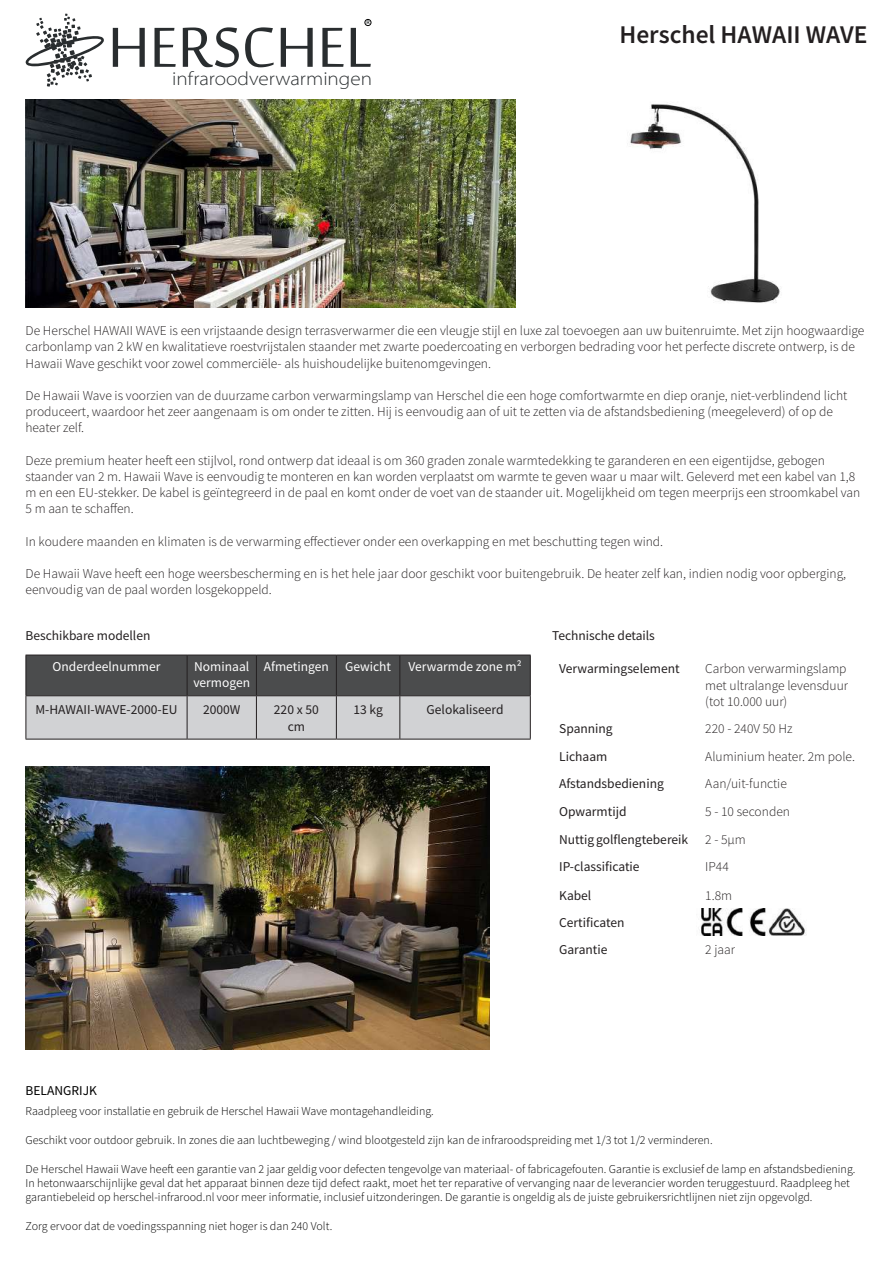
<style>
.page{position:relative;width:893px;height:1263px;background:#fff}
.page>*{position:absolute;margin:0;border:0;box-sizing:border-box;transform-origin:0 0}
.t1{font:600 25.5px "Source Sans Pro";color:#231f20}
.t2{font:300 semi-expanded 19.05px "Myriad Pro";color:#292d2f}
.t3{font:300 13.5px/16.2px "Source Sans Pro";color:#231f20}
.t4{font:13.5px/16.2px "Source Sans Pro";color:#231f20;text-align:center}
.t5{font:13.5px/16.2px "Source Sans Pro";color:#fff}
.t6{font:13.5px "Source Sans Variable";color:#231f20}
.t7{font:13.5px "Source Sans Variable";color:#000001}
.t8{font:300 12px/14.4px "Source Sans Pro";color:#000001}
</style>
<div class="page">
<svg style="left:113px;top:28px;width:32px;height:39px"></svg>
<svg style="left:155px;top:28px;width:21px;height:39px"></svg>
<svg style="left:183px;top:27px;width:56px;height:40px"></svg>
<svg style="left:245px;top:27px;width:29px;height:40px"></svg>
<svg style="left:281px;top:28px;width:32px;height:39px"></svg>
<svg style="left:322px;top:28px;width:22px;height:39px"></svg>
<div style="left:365px;top:19px;width:6px;height:7px;border:1px solid #000001;border-radius:50%"></div>
<svg style="left:351px;top:21px;width:20px;height:46px"></svg>
<svg style="left:26px;top:14px;width:78px;height:73px"></svg>
<img style="left:26px;top:99px;width:489px;height:208px">
<img style="left:630px;top:104px;width:150px;height:199px">
<svg style="left:27px;top:656px;width:503px;height:83px;background:#8f9092"></svg>
<hr style="left:26px;top:696px;width:1px;height:43px;background:#231f20">
<hr style="left:187px;top:696px;width:1px;height:43px;background:#231f20">
<hr style="left:256px;top:696px;width:1px;height:43px;background:#231f20">
<hr style="left:336px;top:696px;width:1px;height:43px;background:#231f20">
<hr style="left:399px;top:696px;width:1px;height:43px;background:#231f20">
<hr style="left:530px;top:696px;width:1px;height:43px;background:#231f20">
<hr style="left:26px;top:739px;width:161px;height:1px;background:#231f20">
<hr style="left:187px;top:739px;width:69px;height:1px;background:#231f20">
<hr style="left:256px;top:739px;width:80px;height:1px;background:#231f20">
<hr style="left:336px;top:739px;width:64px;height:1px;background:#231f20">
<hr style="left:400px;top:739px;width:131px;height:1px;background:#231f20">
<hr style="left:26px;top:655px;width:161px;height:1px;background:#231f20">
<hr style="left:26px;top:655px;width:1px;height:40px;background:#231f20">
<hr style="left:187px;top:655px;width:69px;height:1px;background:#231f20">
<hr style="left:187px;top:655px;width:1px;height:40px;background:#231f20">
<hr style="left:256px;top:655px;width:80px;height:1px;background:#231f20">
<hr style="left:256px;top:655px;width:1px;height:40px;background:#231f20">
<hr style="left:336px;top:655px;width:64px;height:1px;background:#231f20">
<hr style="left:336px;top:655px;width:1px;height:40px;background:#231f20">
<hr style="left:400px;top:655px;width:131px;height:1px;background:#231f20">
<hr style="left:399px;top:655px;width:1px;height:40px;background:#231f20">
<hr style="left:530px;top:655px;width:1px;height:40px;background:#231f20">
<hr style="left:26px;top:695px;width:161px;height:1px;background:#231f20">
<hr style="left:187px;top:695px;width:69px;height:1px;background:#231f20">
<hr style="left:256px;top:695px;width:80px;height:1px;background:#231f20">
<hr style="left:336px;top:695px;width:64px;height:1px;background:#231f20">
<hr style="left:400px;top:695px;width:131px;height:1px;background:#231f20">
<img style="left:701px;top:908px;width:106px;height:27px">
<img style="left:26px;top:767px;width:463px;height:282px">
<h2 class="t2" style="left:172px;top:67px;width:201px">infraroodverwarmingen</h2>
<h1 class="t1" style="left:619px;top:18px;width:249px">Herschel HAWAII WAVE</h1>
<p class="t3" style="left:26px;top:323px;width:840px">De Herschel HAWAII WAVE is een vrijstaande design terrasverwarmer die een vleugje stijl en luxe zal toevoegen aan uw buitenruimte. Met zijn hoogwaardige carbonlamp van 2 kW en kwalitatieve roestvrijstalen staander met zwarte poedercoating en verborgen bedrading voor het perfecte discrete ontwerp, is de<br>Hawaii Wave geschikt voor zowel commerciële- als huishoudelijke buitenomgevingen.</p>
<p class="t3" style="left:26px;top:387px;width:823px">De Hawaii Wave is voorzien van de duurzame carbon verwarmingslamp van Herschel die een hoge comfortwarmte en diep oranje, niet-verblindend licht produceert, waardoor het zeer aangenaam is om onder te zitten. Hij is eenvoudig aan of uit te zetten via de afstandsbediening (meegeleverd) of op de heater zelf.</p>
<p class="t3" style="left:26px;top:452px;width:836px">Deze premium heater heeft een stijlvol, rond ontwerp dat ideaal is om 360 graden zonale warmtedekking te garanderen en een eigentijdse, gebogen staander van 2 m. Hawaii Wave is eenvoudig te monteren en kan worden verplaatst om warmte te geven waar u maar wilt. Geleverd met een kabel van 1,8 m en een EU-stekker. De kabel is geïntegreerd in de paal en komt onder de voet van de staander uit. Mogelijkheid om tegen meerprijs een stroomkabel van 5 m aan te schaffen.</p>
<p class="t3" style="left:26px;top:533px;width:639px">In koudere maanden en klimaten is de verwarming effectiever onder een overkapping en met beschutting tegen wind.</p>
<p class="t3" style="left:26px;top:566px;width:822px">De Hawaii Wave heeft een hoge weersbescherming en is het hele jaar door geschikt voor buitengebruik. De heater zelf kan, indien nodig voor opberging, eenvoudig van de paal worden losgekoppeld.</p>
<p class="t6" style="left:26px;top:627px;width:126px">Beschikbare modellen</p>
<p class="t5" style="left:53px;top:658px;width:109px">Onderdeelnummer</p>
<p class="t5" style="left:193px;top:658px;width:58px">Nominaal vermogen</p>
<p class="t5" style="left:264px;top:658px;width:129px">Afmetingen Gewicht</p>
<p class="t5" style="left:408px;top:658px;width:115px">Verwarmde zone m²</p>
<p class="t4" style="left:35px;top:702px;width:144px">M-HAWAII-WAVE-2000-EU</p>
<p class="t4" style="left:203px;top:702px;width:39px">2000W</p>
<p class="t4" style="left:274px;top:702px;width:46px">220 x 50 cm</p>
<p class="t4" style="left:353px;top:702px;width:31px">13 kg</p>
<p class="t4" style="left:427px;top:702px;width:78px">Gelokaliseerd</p>
<p class="t6" style="left:552px;top:627px;width:104px">Technische details</p>
<p class="t4" style="left:559px;top:661px;width:122px">Verwarmingselement</p>
<p class="t3" style="left:705px;top:661px;width:144px;text-align:justify">Carbon verwarmingslamp met ultralange levensduur (tot 10.000 uur)</p>
<p class="t4" style="left:559px;top:720px;width:55px">Spanning</p>
<p class="t3" style="left:705px;top:720px;width:89px">220 - 240V 50 Hz</p>
<p class="t4" style="left:559px;top:748px;width:50px">Lichaam</p>
<p class="t3" style="left:705px;top:748px;width:151px">Aluminium heater. 2m pole.</p>
<p class="t4" style="left:559px;top:776px;width:106px">Afstandsbediening</p>
<p class="t3" style="left:705px;top:776px;width:83px">Aan/uit-functie</p>
<p class="t4" style="left:559px;top:803px;width:69px">Opwarmtijd</p>
<p class="t3" style="left:705px;top:803px;width:86px">5 - 10 seconden</p>
<p class="t4" style="left:559px;top:831px;width:131px">Nuttig golflengtebereik</p>
<p class="t3" style="left:705px;top:831px;width:42px">2 - 5µm</p>
<p class="t4" style="left:559px;top:859px;width:82px">IP-classificatie</p>
<p class="t3" style="left:705px;top:859px;width:25px">IP44</p>
<p class="t4" style="left:559px;top:887px;width:34px">Kabel</p>
<p class="t3" style="left:705px;top:887px;width:28px">1.8m</p>
<p class="t4" style="left:559px;top:909px;width:67px;line-height:27.2px;text-align:left">Certificaten<br>Garantie</p>
<p class="t3" style="left:705px;top:941px;width:31px">2 jaar</p>
<p class="t7" style="left:26px;top:1082px;width:73px">BELANGRIJK</p>
<p class="t8" style="left:26px;top:1104px;width:410px">Raadpleeg voor installatie en gebruik de Herschel Hawaii Wave montagehandleiding.</p>
<p class="t8" style="left:26px;top:1133px;width:689px">Geschikt voor outdoor gebruik. In zones die aan luchtbeweging / wind blootgesteld zijn kan de infraroodspreiding met 1/3 tot 1/2 verminderen.</p>
<p class="t8" style="left:26px;top:1161px;width:831px">De Herschel Hawaii Wave heeft een garantie van 2 jaar geldig voor defecten tengevolge van materiaal- of fabricagefouten. Garantie is exclusief de lamp en afstandsbediening.<br>In hetonwaarschijnlijke geval dat het apparaat binnen deze tijd defect raakt, moet het ter reparative of vervanging naar de leverancier worden teruggestuurd. Raadpleeg het garantiebeleid op herschel-infrarood.nl voor meer informatie, inclusief uitzonderingen. De garantie is ongeldig als de juiste gebruikersrichtlijnen niet zijn opgevolgd.</p>
<p class="t8" style="left:26px;top:1219px;width:308px">Zorg ervoor dat de voedingsspanning niet hoger is dan 240 Volt.</p>
</div>
